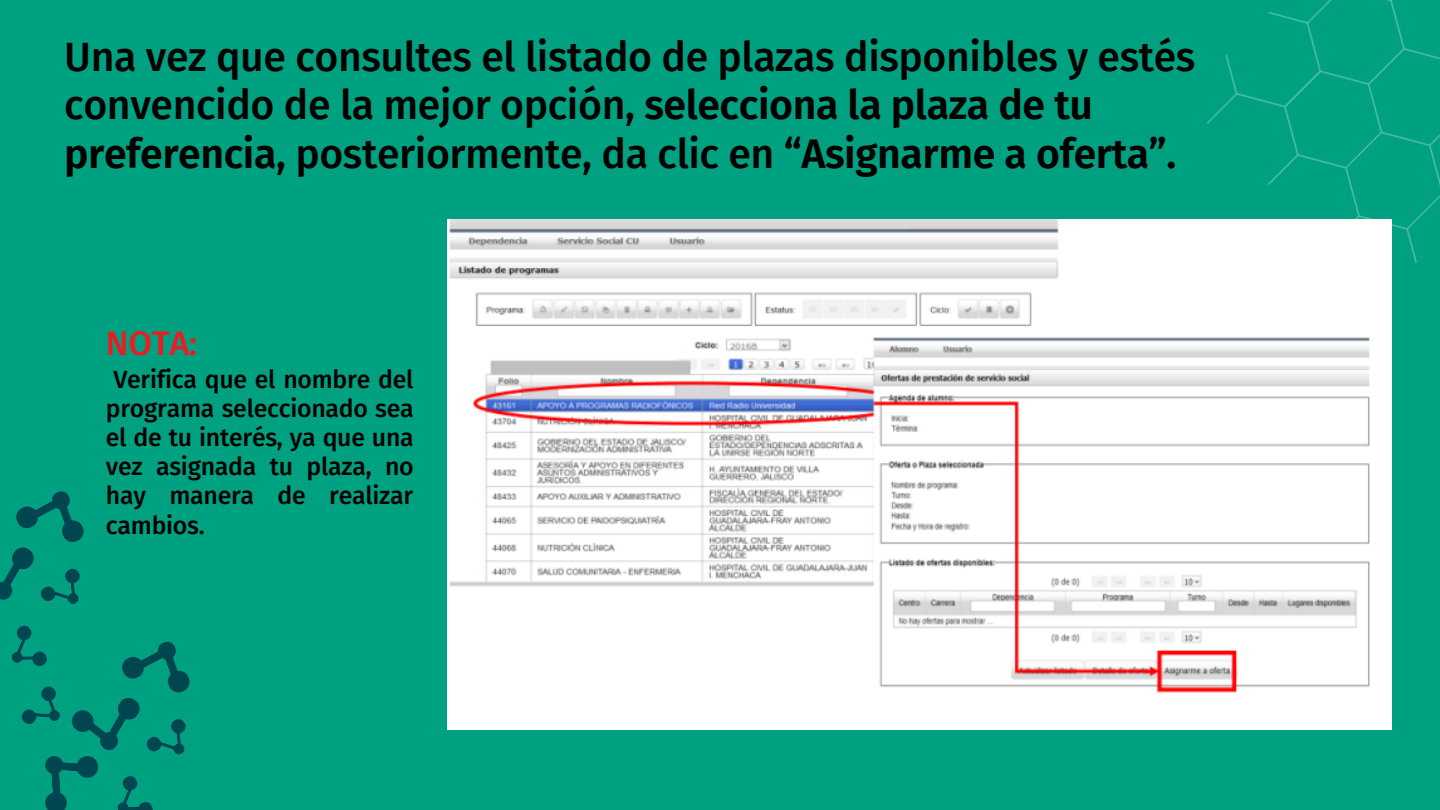
<style>
.page{position:relative;width:1440px;height:810px;background:#00a181}
.page>*{position:absolute;margin:0;border:0;box-sizing:border-box;transform-origin:0 0}
.t1{font:500 41px/48.8px "Fira Sans";letter-spacing:-.01em;color:#000}
.t2{font:500 34.1px "Fira Sans";color:#ed1c24}
.t3{font:500 24.8px/29.2px "Fira Sans";letter-spacing:-.01em;color:#000;text-align:justify}
.s1{font-weight:600}
</style>
<div class="page">
<div style="left:45px;top:756px;width:18px;height:18px;background:#004651;border-radius:50%"></div>
<div style="left:76px;top:756px;width:22px;height:22px;background:#004651;border-radius:50%"></div>
<svg style="left:45px;top:761px;width:46px;height:49px"></svg>
<svg style="left:21px;top:686px;width:39px;height:38px"></svg>
<svg style="left:117px;top:776px;width:36px;height:34px"></svg>
<svg style="left:71px;top:641px;width:119px;height:114px"></svg>
<svg style="left:11px;top:625px;width:36px;height:41px"></svg>
<svg style="left:0;top:491px;width:84px;height:113px"></svg>
<img style="left:1206px;top:0;width:234px;height:264px">
<img style="left:448px;top:219px;width:944px;height:510px">
<p class="t1" style="left:64px;top:33px;width:1133px">Una vez que consultes el listado de plazas disponibles y estés convencido de la mejor opción, <span class="s1">selecciona la plaza de tu preferencia</span>, posteriormente, da clic en <span class="s1">“Asignarme a oferta”.</span></p>
<p class="t2" style="left:106px;top:323px;width:93px">NOTA:</p>
<p class="t3" style="left:106px;top:365px;width:309px;text-indent:7px">Verifica que el nombre del programa seleccionado sea el de tu interés, ya que una vez asignada tu plaza, no hay manera de realizar cambios.</p>
</div>
